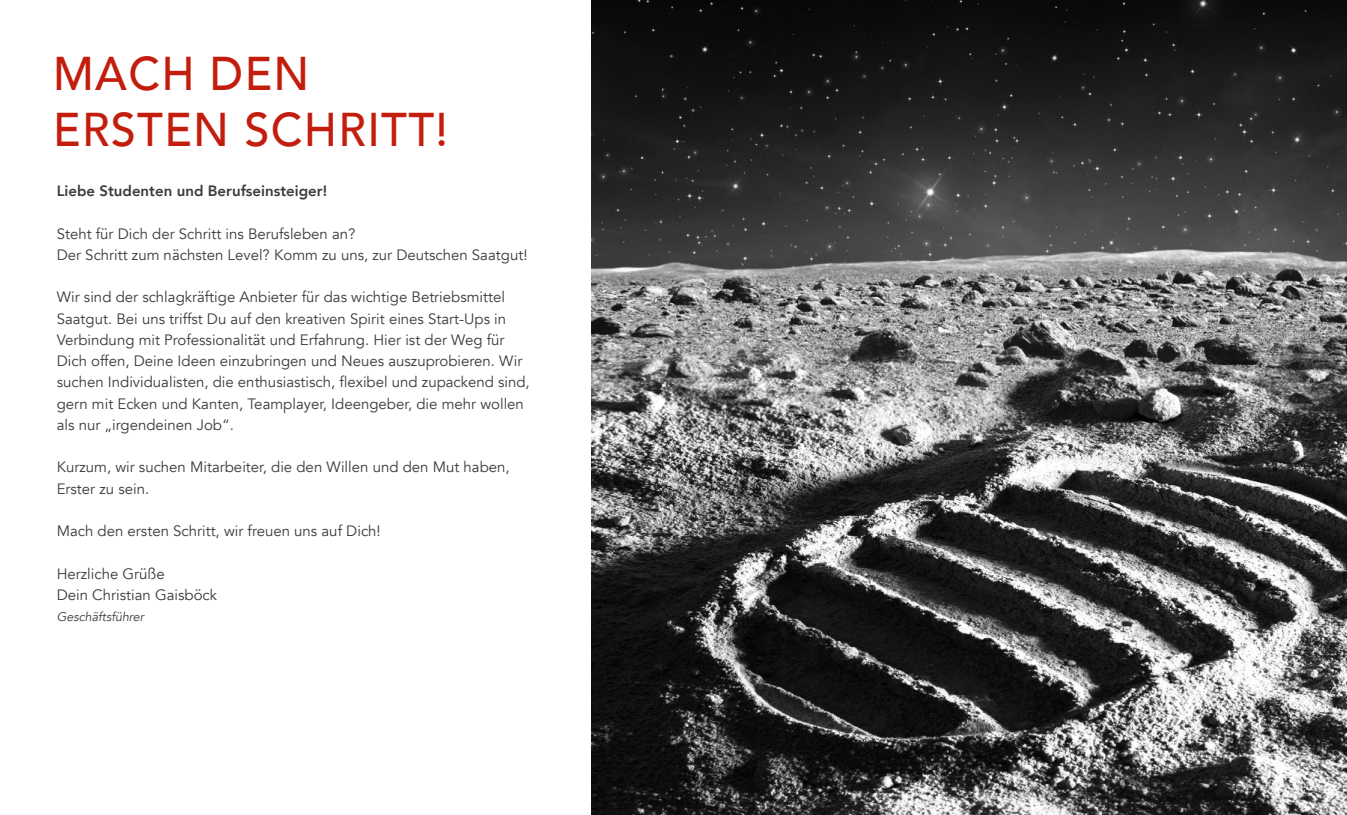
<style>
.page{position:relative;width:1347px;height:815px;background:#fff}
.page>*{position:absolute;margin:0;border:0;box-sizing:border-box;transform-origin:0 0}
.t1{font:500 47.25px "Avenir";letter-spacing:.03em;color:#c31d0e;scale:.95 1}
.t2{font:15px/21.2px "Avenir";color:#3b3b3b}
.t3{font:800 15px "Avenir";color:#3b3b3b}
.t4{font:italic 12.5px "Avenir";color:#3b3b3b}
</style>
<div class="page">
<img style="left:592px;top:0;width:71px;height:815px">
<img style="left:663px;top:0;width:683px;height:815px">
<p class="t1" style="left:53px;top:33px;width:271px">MACH DEN</p>
<p class="t1" style="left:53px;top:89px;width:417px">ERSTEN SCHRITT!</p>
<p class="t3" style="left:57px;top:179px;width:272px">Liebe Studenten und Berufseinsteiger!</p>
<p class="t2" style="left:57px;top:223px;width:300px">Steht für Dich der Schritt ins Berufsleben an?</p>
<p class="t2" style="left:57px;top:244px;width:472px">Der Schritt zum nächsten Level? Komm zu uns, zur Deutschen Saatgut!</p>
<p class="t2" style="left:57px;top:287px;width:474px">Wir sind der schlagkräftige Anbieter für das wichtige Betriebsmittel Saatgut. Bei uns triffst Du auf den kreativen Spirit eines Start-Ups in Verbindung mit Professionalität und Erfahrung. Hier ist der Weg für Dich offen, Deine Ideen einzubringen und Neues auszuprobieren. Wir suchen Individualisten, die enthusiastisch, flexibel und zupackend sind, gern mit Ecken und Kanten, Teamplayer, Ideengeber, die mehr wollen als nur „irgendeinen Job“.</p>
<p class="t2" style="left:57px;top:457px;width:454px">Kurzum, wir suchen Mitarbeiter, die den Willen und den Mut haben,<br>Erster zu sein.</p>
<p class="t2" style="left:57px;top:521px;width:325px">Mach den ersten Schritt, wir freuen uns auf Dich!</p>
<p class="t2" style="left:57px;top:563px;width:110px">Herzliche Grüße</p>
<p class="t2" style="left:57px;top:584px;width:162px">Dein Christian Gaisböck</p>
<p class="t4" style="left:57px;top:609px;width:89px">Geschäftsführer</p>
</div>
